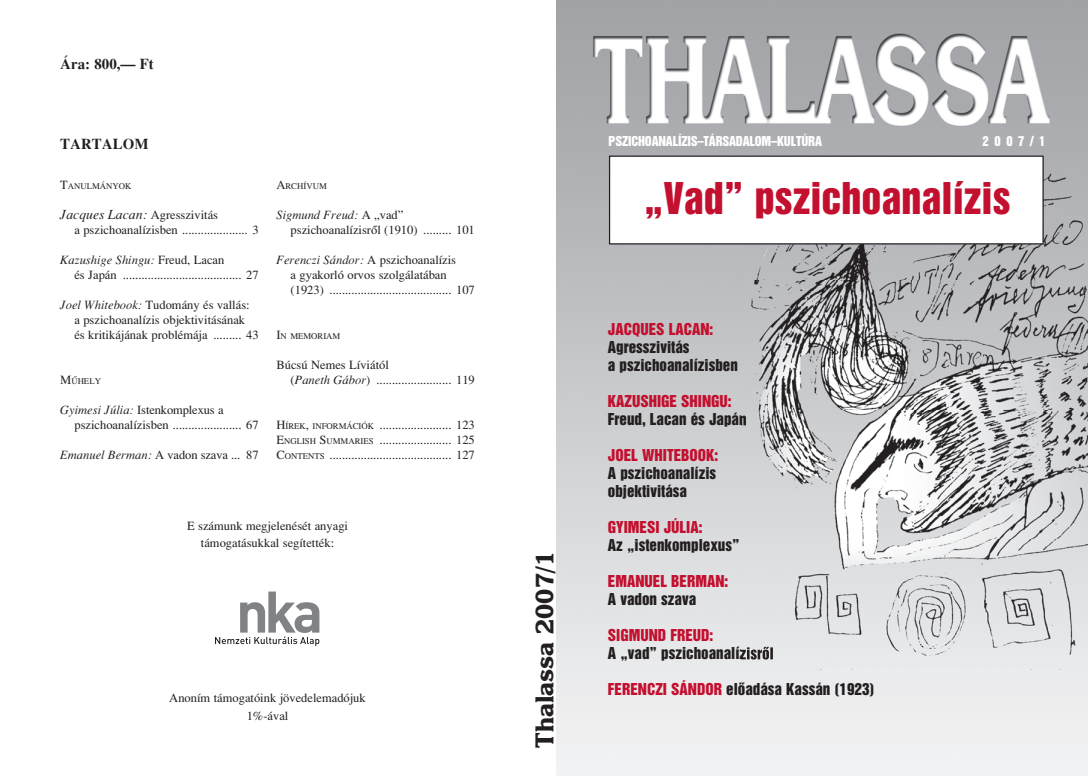
<style>
.page{position:relative;width:1088px;height:776px;background:#fff}
.page>*{position:absolute;margin:0;border:0;box-sizing:border-box;transform-origin:0 0}
.t1{font:40px "Helvetica Inserat H Roman";color:#c3102f}
.t2{font:700 25px "Katrina";color:#231f20}
.t3{font:15px/18px "Helvetica Inserat H Roman";color:#231f20}
.t4{font:15px "Helvetica Inserat H Roman";color:#c3102f}
.t5{font:15px "Times H Bold";color:#231f20}
.t6{font:13.75px "Times H Italic";color:#231f20}
.t7{font:12.5px/15px "Times H Roman";color:#231f20}
.t8{font:12.5px "Times H Italic";color:#231f20}
.t9{font:12.5px "Helvetica Inserat H Roman";letter-spacing:-.015em;color:#fff}
.t10{font:8.75px "Times H Roman";color:#231f20}
.s1{font-size:12.5px}
.s2{font-family:"Times H Roman";font-size:12.5px}
.s3{font-family:"Times H Roman"}
.s4{font-family:"Times H Italic"}
.s5{font-style:inherit}
.s6{font-size:8.75px}
.s7{color:#c3102f}
</style>
<div class="page">
<img style="left:556px;top:0;width:532px;height:776px">
<svg style="left:215px;top:592px;width:104px;height:54px"></svg>
<img style="left:741px;top:151px;width:347px;height:518px">
<img style="left:741px;top:413px;width:5px;height:14px">
<img style="left:741px;top:647px;width:32px;height:14px">
<svg style="left:609px;top:156px;width:435px;height:88px"></svg>
<p class="t5" style="left:60px;top:54px;width:95px">Ára: 800,— Ft</p>
<p class="t5" style="left:60px;top:135px;width:90px">TARTALOM</p>
<p class="t10" style="left:60px;top:181px;width:73px"><span class="s1">T</span>ANULMÁNYOK</p>
<p class="t6" style="left:60px;top:206px;width:159px">Jacques Lacan: <span class="s2">Agresszivitás</span></p>
<p class="t7" style="left:74px;top:222px;width:186px">a pszichoanalízisben ..................... 3</p>
<p class="t8" style="left:60px;top:253px;width:166px">Kazushige Shingu: <span class="s3">Freud, Lacan</span></p>
<p class="t7" style="left:74px;top:267px;width:186px">és Japán ...................................... 27</p>
<p class="t7" style="left:74px;top:297px;width:186px;text-indent:-14px"><span class="s4">Joel Whitebook:</span> Tudomány és vallás:<br>a pszichoanalízis objektivitásának és kritiká jának problémája ......... 43</p>
<p class="t10" style="left:60px;top:376px;width:42px"><span class="s1">M</span>ÛHELY</p>
<p class="t7" style="left:74px;top:402px;width:186px;text-indent:-14px"><span class="s4">Gyimesi Júlia:</span> Istenkomplexus a pszichoanalízisben ...................... 67</p>
<p class="t7" style="left:60px;top:447px;width:200px"><span class="s4">Emanuel Berman:</span> A vadon szava ... 87</p>
<p class="t10" style="left:276px;top:181px;width:52px"><span class="s1">A</span>RCHÍVUM</p>
<p class="t8" style="left:276px;top:208px;width:128px">Sigmund Freud: <span class="s3">A „vad”</span></p>
<p class="t7" style="left:291px;top:222px;width:186px">pszicho analízisrôl (1910) ......... 101</p>
<p class="t7" style="left:291px;top:252px;width:186px;text-indent:-14px"><span class="s4">Ferenczi Sándor:</span> A pszichoanalízis<br>a gyakorló orvos szolgálatában (1923) ....................................... 107</p>
<p class="t10" style="left:276px;top:331px;width:65px"><span class="s1">I</span>N MEMORIAM</p>
<p class="t7" style="left:291px;top:357px;width:186px;text-indent:-14px">Búcsú Nemes Líviától<br>(<span class="s4">Paneth Gábor</span>) ........................ 119</p>
<p class="t7" style="left:276px;top:417px;width:200px;text-align:justify"><span class="s5">H</span><span class="s6">ÍREK</span><span class="s5">,</span> <span class="s6">INFORMÁCIÓK</span> ....................... 123<br><span class="s5">E</span><span class="s6">NGLISH</span> <span class="s5">S</span><span class="s6">UMMARIES</span> ....................... 125<br><span class="s5">C</span><span class="s6">ONTENTS</span> ....................................... 127</p>
<p class="t7" style="left:187px;top:517px;width:162px;line-height:17.5px;text-align:center">E számunk megjelenését anyagi támogatásukkal segítették:</p>
<p class="t7" style="left:169px;top:689px;width:198px;line-height:17.5px;text-align:center">Anoním támogatóink jövedelemadójuk<br>1%-ával</p>
<h2 class="t2" style="left:528px;top:748px;width:198px;rotate:-90deg">Thalassa 2007/1</h2>
<p class="t9" style="left:608px;top:133px;width:215px">PSZICHOANALÍZIS–TÁRSADALOM–KULTÚRA</p>
<p class="t9" style="left:982px;top:133px;width:64px">2007/1</p>
<h1 class="t1" style="left:644px;top:174px;width:368px">„Vad” pszichoanalízis</h1>
<p class="t4" style="left:608px;top:321px;width:107px">JACQUES LACAN:</p>
<p class="t3" style="left:608px;top:338px;width:131px">Agresszivitás<br>a pszichoanalízisben</p>
<p class="t4" style="left:608px;top:393px;width:125px">KAZUSHIGE SHINGU:</p>
<p class="t3" style="left:608px;top:410px;width:140px">Freud, Lacan és Japán</p>
<p class="t4" style="left:608px;top:447px;width:112px">JOEL WHITEBOOK:</p>
<p class="t3" style="left:608px;top:464px;width:110px">A pszichoanalízis objektivitása</p>
<p class="t4" style="left:608px;top:519px;width:96px">GYIMESI JÚLIA:</p>
<p class="t3" style="left:608px;top:536px;width:133px">Az „istenkomplexus”</p>
<p class="t4" style="left:608px;top:573px;width:122px">EMANUEL BERMAN:</p>
<p class="t3" style="left:608px;top:590px;width:90px">A vadon szava</p>
<p class="t4" style="left:608px;top:627px;width:107px">SIGMUND FREUD:</p>
<p class="t3" style="left:608px;top:644px;width:167px">A „vad” pszichoanalízisrôl</p>
<p class="t3" style="left:608px;top:680px;width:268px"><span class="s7">FERENCZI SÁNDOR</span> elôadása Kassán (1923)</p>
</div>
